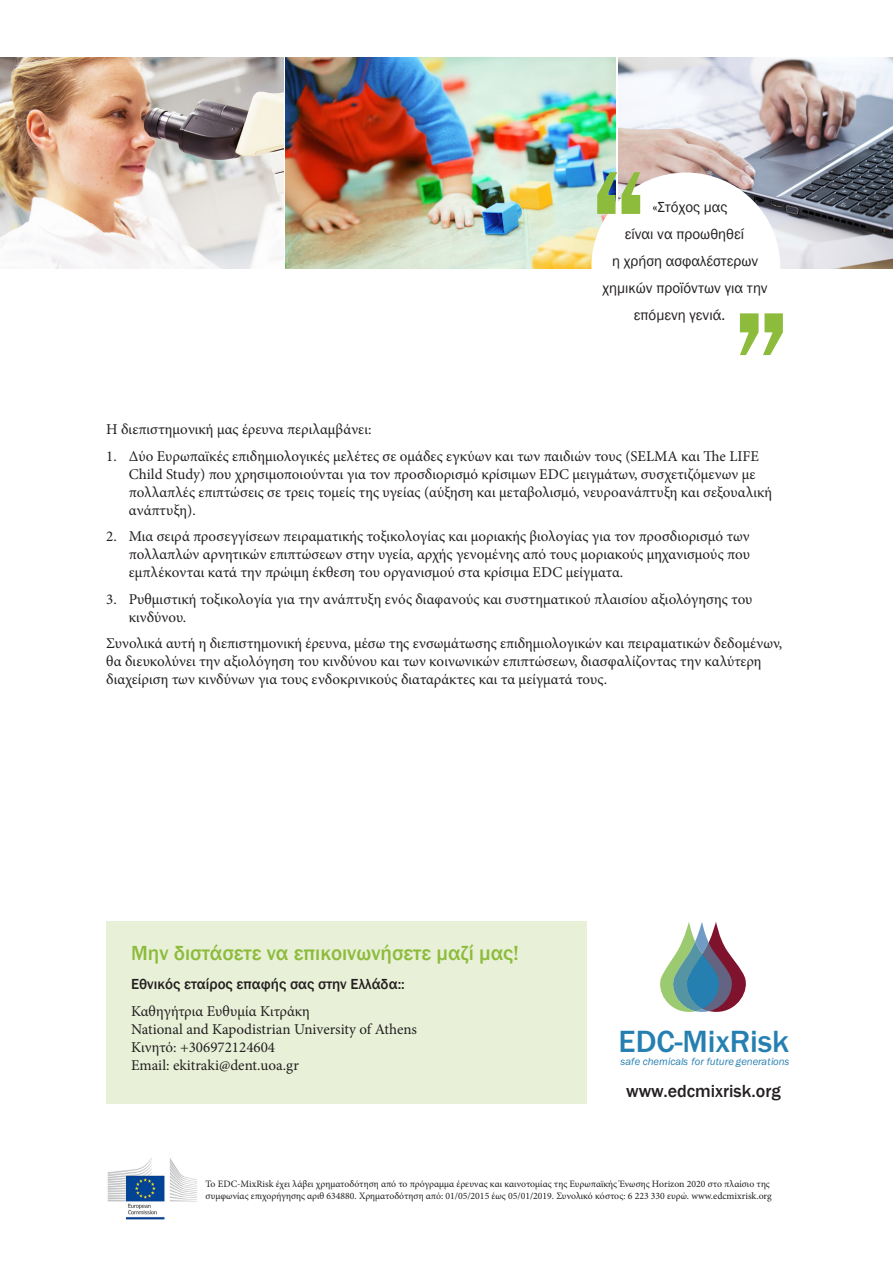
<style>
.page{position:relative;width:893px;height:1263px;background:#fff}
.page>*{position:absolute;margin:0;border:0;box-sizing:border-box;transform-origin:0 0}
.t1{font:500 31.8px "Franklin Gothic";color:#267fb1}
.t2{font:500 21px "Franklin Gothic";color:#8dbb3c}
.t3{font:500 18px "Franklin Gothic";color:#231f20}
.t4{font:15px/18px "Minion Pro";color:#231f20}
.t5{font:15px "Franklin Gothic";color:#231f20}
.t6{font:500 15px "Franklin Gothic";color:#231f20}
.t7{font:italic 10.65px "Franklin Gothic";color:#267fb1}
.t8{font:9.75px/12px "Minion Pro";color:#231f20}
</style>
<div class="page">
<img style="left:618px;top:58px;width:275px;height:211px">
<img style="left:0;top:57px;width:283px;height:212px">
<img style="left:286px;top:57px;width:330px;height:212px">
<div style="left:591px;top:173px;width:189px;height:188px;background:#fff;border-radius:50%"></div>
<svg style="left:597px;top:172px;width:43px;height:42px;background:#a0bd76"></svg>
<svg style="left:740px;top:313px;width:43px;height:42px"></svg>
<div style="left:106px;top:921px;width:481px;height:182px;background:#e8f1d8"></div>
<svg style="left:660px;top:922px;width:86px;height:90px"></svg>
<img style="left:107px;top:1158px;width:90px;height:62px">
<p class="t5" style="left:652px;top:197px;width:76px">«Στόχος μας</p>
<p class="t5" style="left:625px;top:224px;width:121px">είναι να προωθηθεί</p>
<p class="t5" style="left:612px;top:251px;width:148px">η χρήση ασφαλέστερων</p>
<p class="t5" style="left:602px;top:278px;width:167px">χημικών προϊόντων για την</p>
<p class="t5" style="left:634px;top:305px;width:93px">επόμενη γενιά.</p>
<p class="t4" style="left:106px;top:420px;width:267px">Η διεπιστημονική μας έρευνα περιλαμβάνει:</p>
<p class="t4" style="left:129px;top:447px;width:645px;text-indent:-22px">1. Δύο Ευρωπαϊκές επιδημιολογικές μελέτες σε ομάδες εγκύων και των παιδιών τους (SELMA και The LIFE Child Study) που χρησιμοποιούνται για τον προσδιορισμό κρίσιμων EDC μειγμάτων, συσχετιζόμενων με πολλαπλές επιπτώσεις σε τρεις τομείς της υγείας (αύξηση και μεταβολισμό, νευροανάπτυξη και σεξουαλική ανάπτυξη).</p>
<p class="t4" style="left:129px;top:527px;width:623px;text-align:justify;text-indent:-22px">2. Μια σειρά προσεγγίσεων πειραματικής τοξικολογίας και μοριακής βιολογίας για τον προσδιορισμό των πολλαπλών αρνητικών επιπτώσεων στην υγεία, αρχής γενομένης από τους μοριακούς μηχανισμούς που εμπλέκονται κατά την πρώιμη έκθεση του οργανισμού στα κρίσιμα EDC μείγματα.</p>
<p class="t4" style="left:129px;top:590px;width:625px;text-indent:-22px">3. Ρυθμιστική τοξικολογία για την ανάπτυξη ενός διαφανούς και συστηματικού πλαισίου αξιολόγησης του κινδύνου.</p>
<p class="t4" style="left:106px;top:634px;width:677px">Συνολικά αυτή η διεπιστημονική έρευνα, μέσω της ενσωμάτωσης επιδημιολογικών και πειραματικών δεδομένων, θα διευκολύνει την αξιολόγηση του κινδύνου και των κοινωνικών επιπτώσεων, διασφαλίζοντας την καλύτερη διαχείριση των κινδύνων για τους ενδοκρινικούς διαταράκτες και τα μείγματά τους.</p>
<p class="t2" style="left:131px;top:940px;width:389px">Μην διστάσετε να επικοινωνήσετε μαζί μας!</p>
<p class="t6" style="left:131px;top:975px;width:275px">Εθνικός εταίρος επαφής σας στην Ελλάδα::</p>
<p class="t4" style="left:131px;top:1002px;width:180px">Καθηγήτρια Ευθυμία Κιτράκη</p>
<p class="t4" style="left:131px;top:1020px;width:287px">National and Kapodistrian University of Athens</p>
<p class="t4" style="left:131px;top:1038px;width:146px">Κινητό: +306972124604</p>
<p class="t4" style="left:131px;top:1056px;width:169px">Email: ekitraki@dent.uoa.gr</p>
<p class="t1" style="left:619px;top:1022px;width:172px">EDC-MixRisk</p>
<p class="t7" style="left:621px;top:1054px;width:170px">safe chemicals for future generations</p>
<p class="t3" style="left:626px;top:1080px;width:156px">www.edcmixrisk.org</p>
<p class="t8" style="left:206px;top:1178px;width:568px">Το EDC-MixRisk έχει λάβει χρηματοδότηση από το πρόγραμμα έρευνας και καινοτομίας της Ευρωπαϊκής Ένωσης Horizon 2020 στο πλαίσιο της συμφωνίας επιχορήγησης αριθ 634880. Χρηματοδότηση από: 01/05/2015 έως 05/01/2019. Συνολικό κόστος: 6 223 330 ευρώ. www.edcmixrisk.org</p>
</div>
